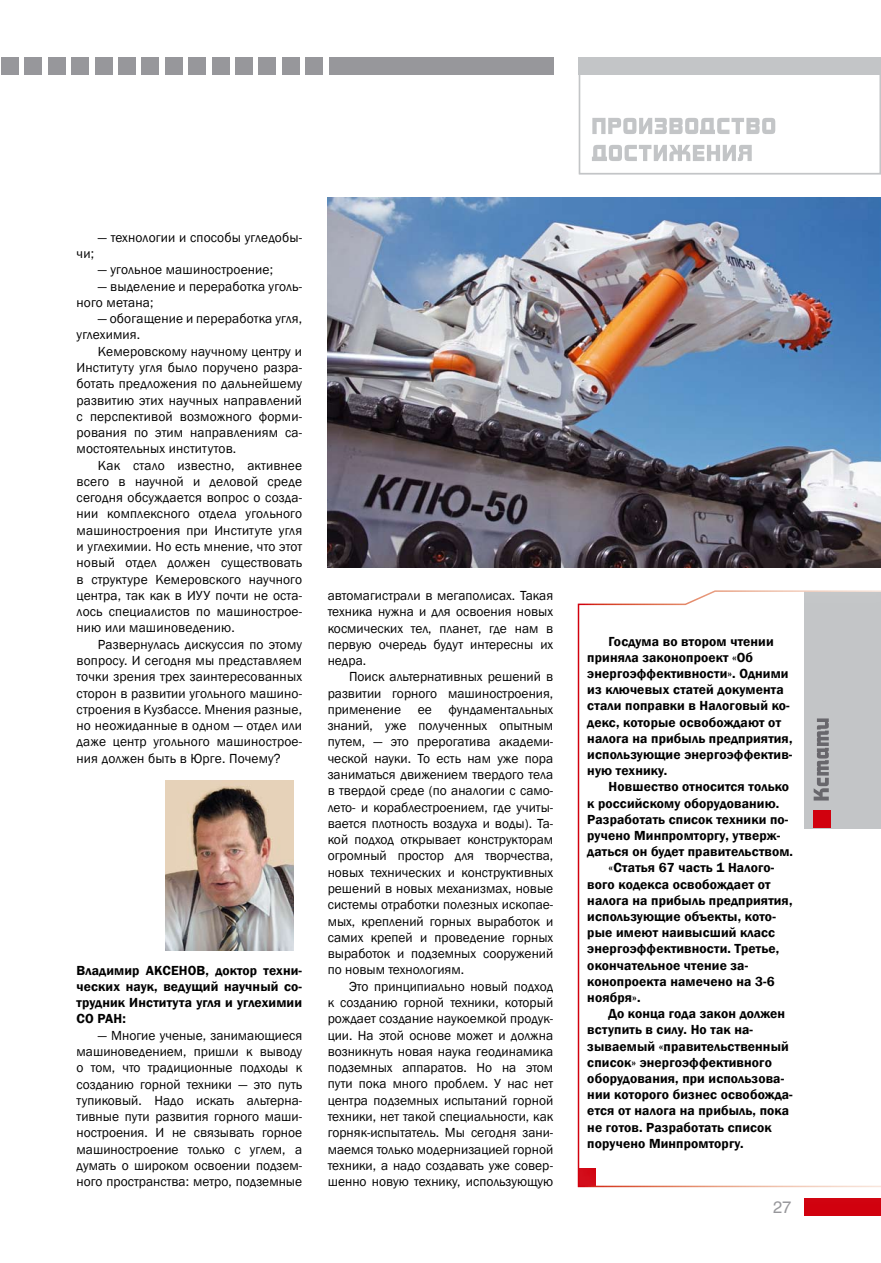
<style>
.page{position:relative;width:881px;height:1263px;background:#fff}
.page>*{position:absolute;margin:0;border:0;box-sizing:border-box;transform-origin:0 0}
.t1{font:16.5px "Helios";color:#97979b}
.t2{font:13.5px/16.4px "Franklin Gothic";letter-spacing:.01em;color:#000;text-align:justify}
.t3{font:600 13.5px/16.2px "Franklin Gothic";letter-spacing:.01em;color:#000;text-align:justify}
</style>
<div class="page">
<div style="left:578px;top:57px;width:302px;height:117px;border:2px solid #c3c5c7"></div>
<div style="left:329px;top:58px;width:224px;height:17px;background:#97979b"></div>
<div style="left:1px;top:58px;width:17px;height:17px;background:#97979b"></div>
<div style="left:578px;top:58px;width:302px;height:17px;background:#c3c5c7"></div>
<svg style="left:592px;top:145px;width:159px;height:16px"></svg>
<svg style="left:592px;top:118px;width:183px;height:16px"></svg>
<div style="left:25px;top:58px;width:17px;height:17px;background:#97979b"></div>
<div style="left:48px;top:58px;width:17px;height:17px;background:#97979b"></div>
<div style="left:72px;top:58px;width:17px;height:17px;background:#97979b"></div>
<div style="left:95px;top:58px;width:17px;height:17px;background:#97979b"></div>
<div style="left:118px;top:58px;width:17px;height:17px;background:#97979b"></div>
<div style="left:142px;top:58px;width:17px;height:17px;background:#97979b"></div>
<div style="left:165px;top:58px;width:17px;height:17px;background:#97979b"></div>
<div style="left:188px;top:58px;width:17px;height:17px;background:#97979b"></div>
<div style="left:212px;top:58px;width:17px;height:17px;background:#97979b"></div>
<div style="left:235px;top:58px;width:17px;height:17px;background:#97979b"></div>
<div style="left:259px;top:58px;width:17px;height:17px;background:#97979b"></div>
<div style="left:282px;top:58px;width:17px;height:17px;background:#97979b"></div>
<div style="left:305px;top:58px;width:17px;height:17px;background:#97979b"></div>
<img style="left:166px;top:781px;width:127px;height:170px">
<img style="left:327px;top:198px;width:553px;height:369px">
<svg style="left:577px;top:590px;width:303px;height:598px"></svg>
<p class="t2" style="left:98px;top:229px;width:206px">— технологии и способы угледобы-</p>
<p class="t2" style="left:77px;top:246px;width:19px">чи;</p>
<p class="t2" style="left:98px;top:262px;width:177px">— угольное машиностроение;</p>
<p class="t2" style="left:77px;top:278px;width:227px;text-indent:21px">— выделение и переработка уголь&shy;ного метана;</p>
<p class="t2" style="left:77px;top:311px;width:227px;text-indent:21px">— обогащение и переработка угля, углехимия.</p>
<p class="t2" style="left:77px;top:343px;width:227px;text-indent:21px">Кемеровскому научному центру и Институту угля было поручено разра&shy;ботать предложения по дальнейшему развитию этих научных направлений с перспективой возможного форми&shy;рования по этим направлениям са&shy;мостоятельных институтов.</p>
<p class="t2" style="left:77px;top:457px;width:227px;text-indent:21px">Как стало известно, активнее всего в научной и деловой среде сегодня обсуждается вопрос о созда&shy;нии комплексного отдела угольного машиностроения при Институте угля и углехимии. Но есть мнение, что этот новый отдел должен существовать в структуре Кемеровского научного центра, так как в ИУУ почти не оста&shy;лось специалистов по машинострое&shy;нию или машиноведению.</p>
<p class="t2" style="left:77px;top:636px;width:227px;text-indent:21px">Развернулась дискуссия по этому вопросу. И сегодня мы представляем точки зрения трех заинтересованных сторон в развитии угольного машино&shy;строения в Кузбассе. Мнения разные, но неожиданные в одном — отдел или даже центр угольного машинострое&shy;ния должен быть в Юрге. Почему?</p>
<p class="t3" style="left:77px;top:962px;width:87px">Владимир Аксено</p>
<p class="t3" style="left:77px;top:962px;width:227px;text-indent:120px">в, доктор техни&shy;ческих наук, ведущий научный со&shy;трудник Института угля и углехимии СО РАН:</p>
<p class="t2" style="left:77px;top:1027px;width:227px;text-indent:21px">— Многие ученые, занимающиеся машиноведением, пришли к выводу о том, что традиционные подходы к созданию горной техники — это путь тупиковый. Надо искать альтерна&shy;тивные пути развития горного маши&shy;ностроения. И не связывать горное машиностроение только с углем, а думать о широком освоении подзем&shy;ного пространства: метро, подземные</p>
<p class="t2" style="left:327px;top:587px;width:227px">автомагистрали в мегаполисах. Такая техника нужна и для освоения новых космических тел, планет, где нам в первую очередь будут интересны их недра.</p>
<p class="t2" style="left:327px;top:669px;width:227px;text-indent:21px">Поиск альтернативных решений в развитии горного машиностроения, применение ее фундаментальных знаний, уже полученных опытным путем, — это прерогатива академи&shy;ческой науки. То есть нам уже пора заниматься движением твердого тела в твердой среде (по аналогии с само&shy;лето- и кораблестроением, где учиты&shy;вается плотность воздуха и воды). Та&shy;кой подход открывает конструкторам огромный простор для творчества, новых технических и конструктивных решений в новых механизмах, новые системы отработки полезных ископае&shy;мых, креплений горных выработок и самих крепей и проведение горных выработок и подземных сооружений по новым технологиям.</p>
<p class="t2" style="left:327px;top:978px;width:227px;text-indent:21px">Это принципиально новый подход к созданию горной техники, который рождает создание наукоемкой продук&shy;ции. На этой основе может и должна возникнуть новая наука геодинамика подземных аппаратов. Но на этом пути пока много проблем. У нас нет центра подземных испытаний горной техники, нет такой специальности, как горняк-испытатель. Мы сегодня зани&shy;маемся только модернизацией горной техники, а надо создавать уже совер&shy;шенно новую технику, использующую</p>
<p class="t3" style="left:587px;top:633px;width:206px;text-align:left;text-indent:21px">Госдума во втором чтении приняла законопроект «Об энергоэффективности». Одними из ключевых статей документа стали поправки в Налоговый ко&shy;декс, которые освобождают от налога на прибыль предприятия, использующие энергоэффектив&shy;ную технику.</p>
<p class="t3" style="left:608px;top:779px;width:182px">Новшество относится только</p>
<p class="t3" style="left:587px;top:795px;width:193px">к российскому оборудованию.</p>
<p class="t3" style="left:587px;top:811px;width:202px">Разработать список техники по-</p>
<p class="t3" style="left:587px;top:827px;width:194px">ручено Минпромторгу, утверж-</p>
<p class="t3" style="left:587px;top:844px;width:207px">даться он будет правительством.</p>
<p class="t3" style="left:608px;top:860px;width:167px">«Статья 67 часть 1 Налого-</p>
<p class="t3" style="left:587px;top:876px;width:184px">вого кодекса освобождает от</p>
<p class="t3" style="left:587px;top:892px;width:206px">налога на прибыль предприятия,</p>
<p class="t3" style="left:587px;top:908px;width:190px">использующие объекты, кото-</p>
<p class="t3" style="left:587px;top:925px;width:189px">рые имеют наивысший класс</p>
<p class="t3" style="left:587px;top:941px;width:193px">энергоэффективности. Третье,</p>
<p class="t3" style="left:587px;top:957px;width:162px">окончательное чтение за-</p>
<p class="t3" style="left:587px;top:973px;width:189px">конопроекта намечено на 3-6</p>
<p class="t3" style="left:587px;top:989px;width:55px">ноября».</p>
<p class="t3" style="left:608px;top:1006px;width:178px">До конца года закон должен</p>
<p class="t3" style="left:587px;top:1022px;width:167px">вступить в силу. Но так на-</p>
<p class="t3" style="left:587px;top:1038px;width:203px">зываемый «правительственный</p>
<p class="t3" style="left:587px;top:1054px;width:186px">список» энергоэффективного</p>
<p class="t3" style="left:587px;top:1070px;width:198px">оборудования, при использова-</p>
<p class="t3" style="left:587px;top:1087px;width:207px">нии которого бизнес освобожда-</p>
<p class="t3" style="left:587px;top:1103px;width:203px">ется от налога на прибыль, пока</p>
<p class="t3" style="left:587px;top:1119px;width:186px">не готов. Разработать список</p>
<p class="t3" style="left:587px;top:1135px;width:158px">поручено Минпромторгу.</p>
<p class="t1" style="left:772px;top:1197px;width:20px">27</p>
</div>
